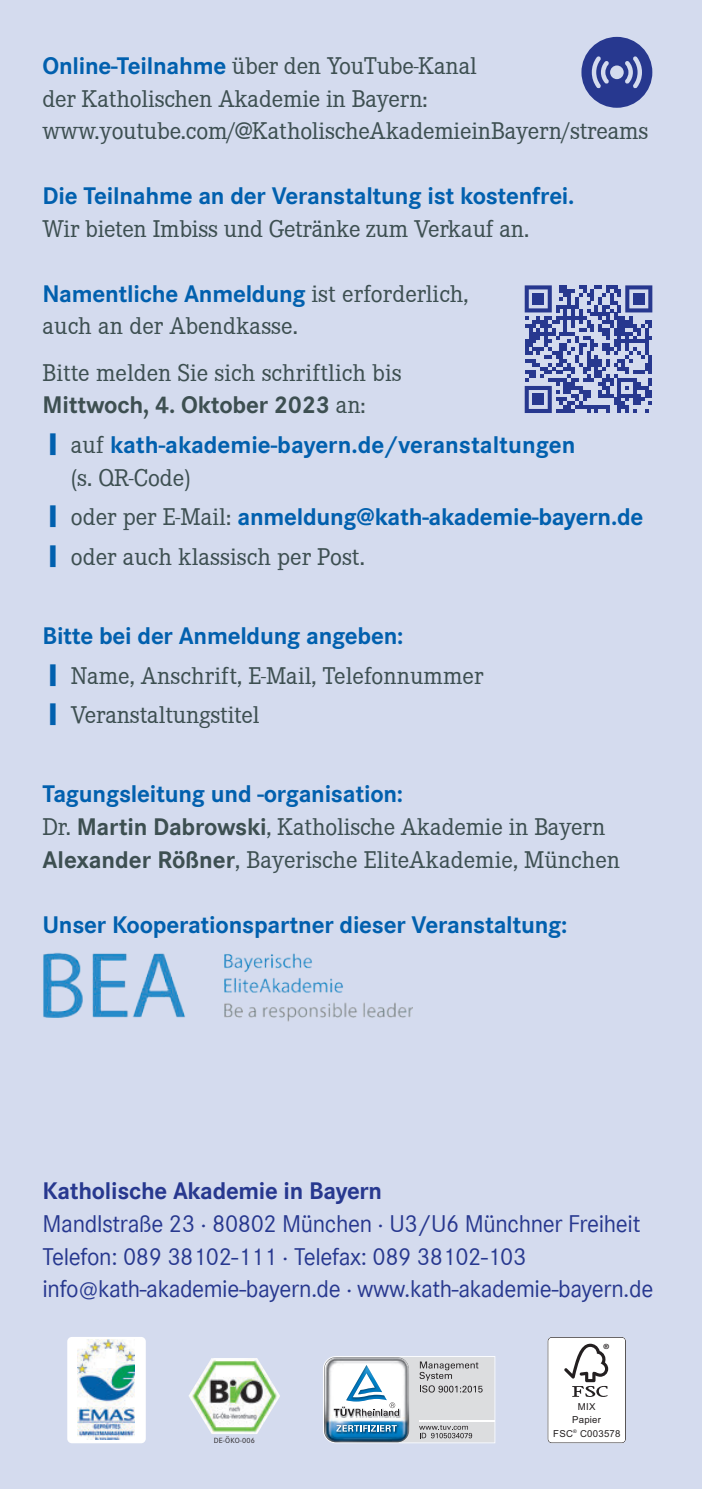
<style>
.page{position:relative;width:702px;height:1489px;background:#fff}
.page>*{position:absolute;margin:0;border:0;box-sizing:border-box;transform-origin:0 0}
.t1{font:25px/32.5px "Corporate E";letter-spacing:-.01em;color:#3d4f51}
.t2{font:700 25px "Corporate S";letter-spacing:-.01em;color:#0160ae}
.t3{font:25px/32.5px "Corporate S";letter-spacing:-.015em;color:#27388f}
.t4{font:700 25px "Corporate S";letter-spacing:-.01em;color:#27388f}
.t5{font:700 25px "Corporate S";letter-spacing:-.01em;color:#3d4f51}
.t6{font:9.5px/13.2px "Arial";letter-spacing:.025em;color:#231f20;text-align:center}
.t7{font:7.75px "Corporate S";letter-spacing:.025em;color:#231f20}
.t8{font:700 7.25px "Helvetica Neue LT";color:#231f20}
.t9{font:5px "Arial";color:#231f20}
.s1{font-family:"Corporate S";font-weight:700;color:#0160ae}
.s2{font-family:"Corporate E";font-weight:400;color:#3d4f51}
.s3{font-family:"Corporate E";font-weight:400}
.s4{color:#0160ae}
.s5{font-family:"Corporate S";font-weight:700}
</style>
<div class="page">
<div style="left:0;top:0;width:702px;height:1488px;background:#d4dbee"></div>
<svg style="left:524px;top:285px;width:128px;height:128px"></svg>
<div style="left:532px;top:293px;width:12px;height:12px;background:#27388f"></div>
<div style="left:633px;top:293px;width:11px;height:12px;background:#27388f"></div>
<div style="left:532px;top:393px;width:12px;height:12px;background:#27388f"></div>
<img style="left:43px;top:952px;width:369px;height:70px">
<svg style="left:547px;top:1337px;width:79px;height:105px;background:#ebebeb"></svg>
<svg style="left:323px;top:1356px;width:172px;height:86px"></svg>
<img style="left:204px;top:1359px;width:7px;height:12px">
<div style="left:67px;top:1336px;width:79px;height:106px;background:#fff;border-radius:5px"></div>
<img style="left:77px;top:1339px;width:57px;height:100px">
<svg style="left:581px;top:37px;width:71px;height:71px"></svg>
<p class="t1" style="left:43px;top:52px;width:607px"><span class="s1">Online-Teilnahme</span> über den YouTube-Kanal<br>der Katholischen Akademie in Bayern: www.youtube.com/@KatholischeAkademieinBayern/streams</p>
<p class="t2" style="left:43px;top:187px;width:533px">Die Teilnahme an der Veranstaltung ist kostenfrei.</p>
<p class="t1" style="left:43px;top:212px;width:488px">Wir bieten Imbiss und Getränke zum Verkauf an.</p>
<p class="t2" style="left:43px;top:284px;width:427px">Namentliche Anmeldung <span class="s2">ist erforderlich,</span></p>
<p class="t1" style="left:43px;top:305px;width:360px;line-height:46.8px">auch an der Abendkasse.<br>Bitte melden Sie sich schriftlich bis</p>
<p class="t5" style="left:43px;top:396px;width:324px">Mittwoch, 4. Oktober 2023 <span class="s3">an:</span></p>
<p class="t2" style="left:50px;top:436px;width:527px">■ <span class="s2">auf</span> kath-akademie-bayern.de/veranstaltungen</p>
<p class="t1" style="left:71px;top:460px;width:121px">(s. QR-Code)</p>
<p class="t2" style="left:50px;top:508px;width:595px">■ <span class="s2">oder per E-Mail:</span> anmeldung@kath-akademie-bayern.de</p>
<p class="t1" style="left:50px;top:539px;width:317px"><span class="s4">■</span> oder auch klassisch per Post.</p>
<p class="t2" style="left:43px;top:627px;width:362px">Bitte bei der Anmeldung angeben:</p>
<p class="t1" style="left:50px;top:661px;width:435px"><span class="s4">■</span> Name, Anschrift, E-Mail, Telefonnummer</p>
<p class="t1" style="left:50px;top:701px;width:211px"><span class="s4">■</span> Veranstaltungstitel</p>
<p class="t2" style="left:43px;top:785px;width:362px">Tagungsleitung und -organisation:</p>
<p class="t1" style="left:42px;top:812px;width:579px">Dr. <span class="s5">Martin Dabrowski</span>, Katholische Akademie in Bayern<br><span class="s5">Alexander Rößner</span>, Bayerische EliteAkademie, München</p>
<p class="t2" style="left:42px;top:915px;width:526px">Unser Kooperationspartner dieser Veranstaltung:</p>
<p class="t4" style="left:43px;top:1182px;width:341px">Katholische Akademie in Bayern</p>
<p class="t3" style="left:43px;top:1207px;width:612px">Mandlstraße 23 · 80802 München · U3/U6 Münchner Freiheit<br>Telefon: 089 38102-111 · Telefax: 089 38102-103 info@kath-akademie-bayern.de · www.kath-akademie-bayern.de</p>
<p class="t7" style="left:214px;top:1435px;width:43px">DE-ÖKO-006</p>
<p class="t8" style="left:603px;top:1342px;width:7px">®</p>
<p class="t6" style="left:553px;top:1400px;width:69px">MIX<br>Papier<br>FSC C003578</p>
<p class="t9" style="left:573px;top:1429px;width:5px">®</p>
</div>
